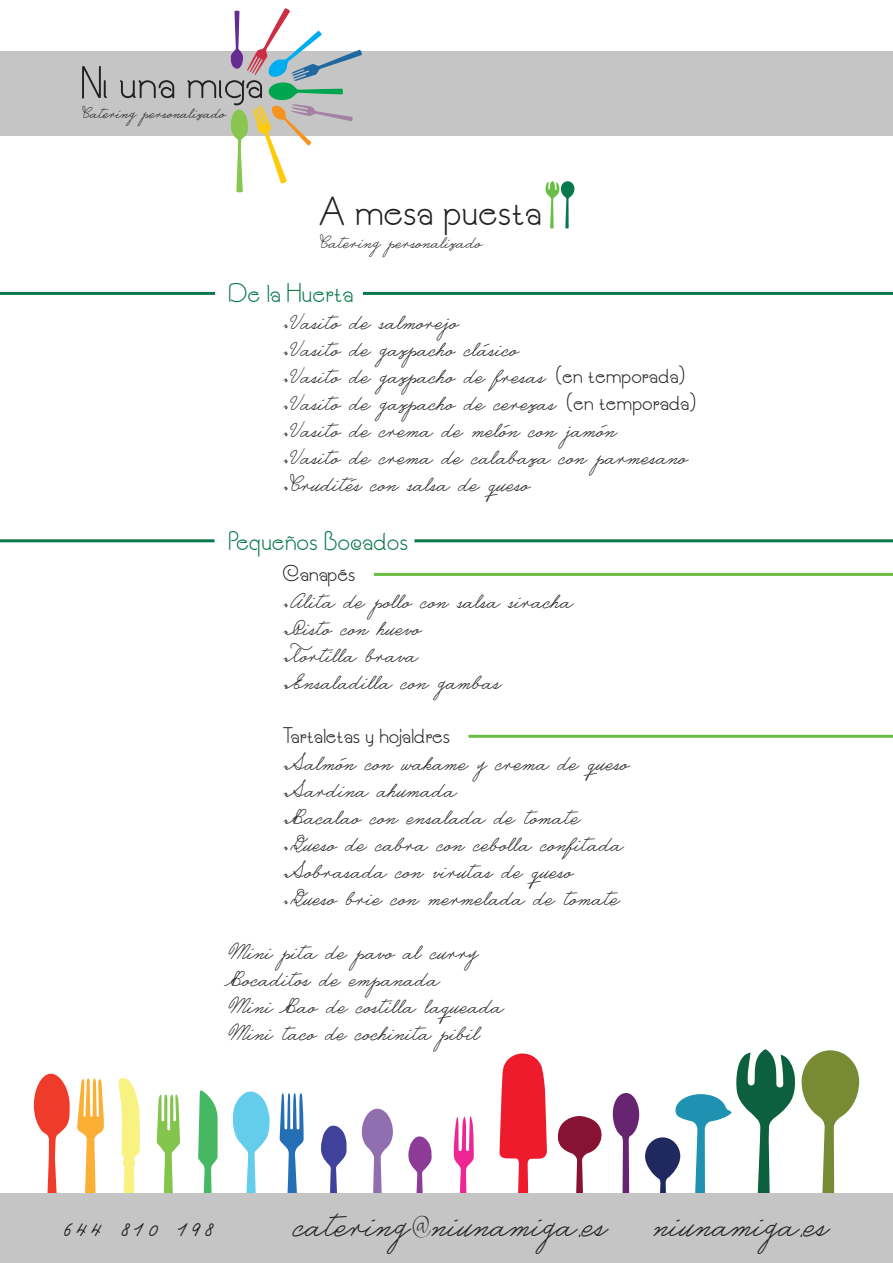
<style>
.page{position:relative;width:893px;height:1263px;background:#fff}
.page>*{position:absolute;margin:0;border:0;box-sizing:border-box;transform-origin:0 0}
.t1{font:41.4px "Souci Sans NF";color:#231f20}
.t2{font:36px "Castro Script PERSONALUSEONLY";color:#231f20}
.t3{font:27px "Souci Sans NF";color:#09784b}
.t4{font:22.5px/27px "Castro Script PERSONALUSEONLY";color:#231f20}
.t5{font:22.5px "Souci Sans NF";color:#231f20}
.t6{font:18px "Castro Script PERSONALUSEONLY";color:#231f20}
.t7{font:15.9px "Castro Script PERSONALUSEONLY";color:#231f20}
.s1{font-family:"Souci Sans NF"}
.s2{font-family:"Austie Bost Versailles"}
</style>
<div class="page">
<svg style="left:198px;top:1090px;width:20px;height:103px"></svg>
<svg style="left:156px;top:1094px;width:24px;height:99px"></svg>
<svg style="left:453px;top:1116px;width:21px;height:77px"></svg>
<svg style="left:321px;top:1125px;width:26px;height:68px"></svg>
<svg style="left:233px;top:1091px;width:37px;height:102px"></svg>
<svg style="left:34px;top:1074px;width:36px;height:119px"></svg>
<svg style="left:118px;top:1077px;width:22px;height:116px"></svg>
<svg style="left:499px;top:1053px;width:48px;height:140px"></svg>
<svg style="left:362px;top:1109px;width:31px;height:84px"></svg>
<svg style="left:408px;top:1136px;width:24px;height:57px"></svg>
<svg style="left:77px;top:1078px;width:27px;height:115px"></svg>
<svg style="left:279px;top:1093px;width:25px;height:100px"></svg>
<svg style="left:802px;top:1050px;width:57px;height:143px"></svg>
<svg style="left:558px;top:1049px;width:237px;height:144px"></svg>
<div style="left:0;top:1193px;width:893px;height:70px;background:#c4c5c4"></div>
<div style="left:0;top:51px;width:893px;height:85px;background:#c4c5c4"></div>
<svg style="left:82px;top:66px;width:25px;height:33px"></svg>
<svg style="left:120px;top:80px;width:54px;height:18px"></svg>
<svg style="left:187px;top:8px;width:175px;height:184px"></svg>
<svg style="left:546px;top:181px;width:28px;height:47px"></svg>
<hr style="left:414px;top:539px;width:479px;height:3px;background:#09784b">
<hr style="left:363px;top:292px;width:530px;height:3px;background:#09784b">
<hr style="left:0;top:539px;width:214px;height:3px;background:#09784b">
<hr style="left:0;top:292px;width:215px;height:3px;background:#09784b">
<hr style="left:374px;top:573px;width:519px;height:3px;background:#69bd45">
<hr style="left:468px;top:735px;width:425px;height:3px;background:#69bd45">
<p class="t7" style="left:83px;top:103px;width:145px">Catering personalizado</p>
<h1 class="t1" style="left:319px;top:191px;width:224px">A mesa puesta</h1>
<p class="t6" style="left:320px;top:232px;width:164px">Catering personalizado</p>
<p class="t3" style="left:229px;top:280px;width:126px">De la Huerta</p>
<p class="t4" style="left:283px;top:307px;width:178px">•Vasito de salmorejo</p>
<p class="t4" style="left:283px;top:334px;width:238px">•Vasito de gazpacho clásico</p>
<p class="t4" style="left:283px;top:361px;width:404px">•Vasito de gazpacho de fresas <span class="s1">(en temporada)</span></p>
<p class="t4" style="left:283px;top:388px;width:415px">•Vasito de gazpacho de cerezas <span class="s1">(en temporada)</span></p>
<p class="t4" style="left:283px;top:415px;width:336px">•Vasito de crema de melón con jamón</p>
<p class="t4" style="left:283px;top:442px;width:407px">•Vasito de crema de calabaza con parmesano</p>
<p class="t4" style="left:283px;top:469px;width:250px">•Crudités con salsa de queso</p>
<p class="t3" style="left:229px;top:528px;width:181px">Pequeños Bocados</p>
<p class="t5" style="left:283px;top:562px;width:74px">Canapés</p>
<p class="t4" style="left:283px;top:586px;width:292px">•Alita de pollo con salsa siracha</p>
<p class="t4" style="left:283px;top:613px;width:141px">•Pisto con huevo</p>
<p class="t4" style="left:283px;top:640px;width:137px">•Tortilla brava</p>
<p class="t4" style="left:283px;top:667px;width:220px">•Ensaladilla con gambas</p>
<p class="t5" style="left:283px;top:724px;width:169px">Tartaletas y hojaldres</p>
<p class="t4" style="left:283px;top:748px;width:349px">•Salmón con wakame y crema de queso</p>
<p class="t4" style="left:283px;top:775px;width:176px">•Sardina ahumada</p>
<p class="t4" style="left:283px;top:802px;width:300px">•Bacalao con ensalada de tomate</p>
<p class="t4" style="left:283px;top:829px;width:343px">•Queso de cabra con cebolla confitada</p>
<p class="t4" style="left:283px;top:856px;width:293px">•Sobrasada con virutas de queso</p>
<p class="t4" style="left:283px;top:883px;width:339px">•Queso brie con mermelada de tomate</p>
<p class="t4" style="left:229px;top:937px;width:277px">Mini pita de pavo al curry<br>Bocaditos de empanada<br>Mini Bao de costilla laqueada<br>Mini taco de cochinita pibil</p>
<h2 class="t2" style="left:63px;top:1203px;width:155px">644 810 198</h2>
<h2 class="t2" style="left:295px;top:1203px;width:314px">catering<span class="s2">@</span>niunamiga.es</h2>
<h2 class="t2" style="left:655px;top:1203px;width:176px">niunamiga.es</h2>
</div>
